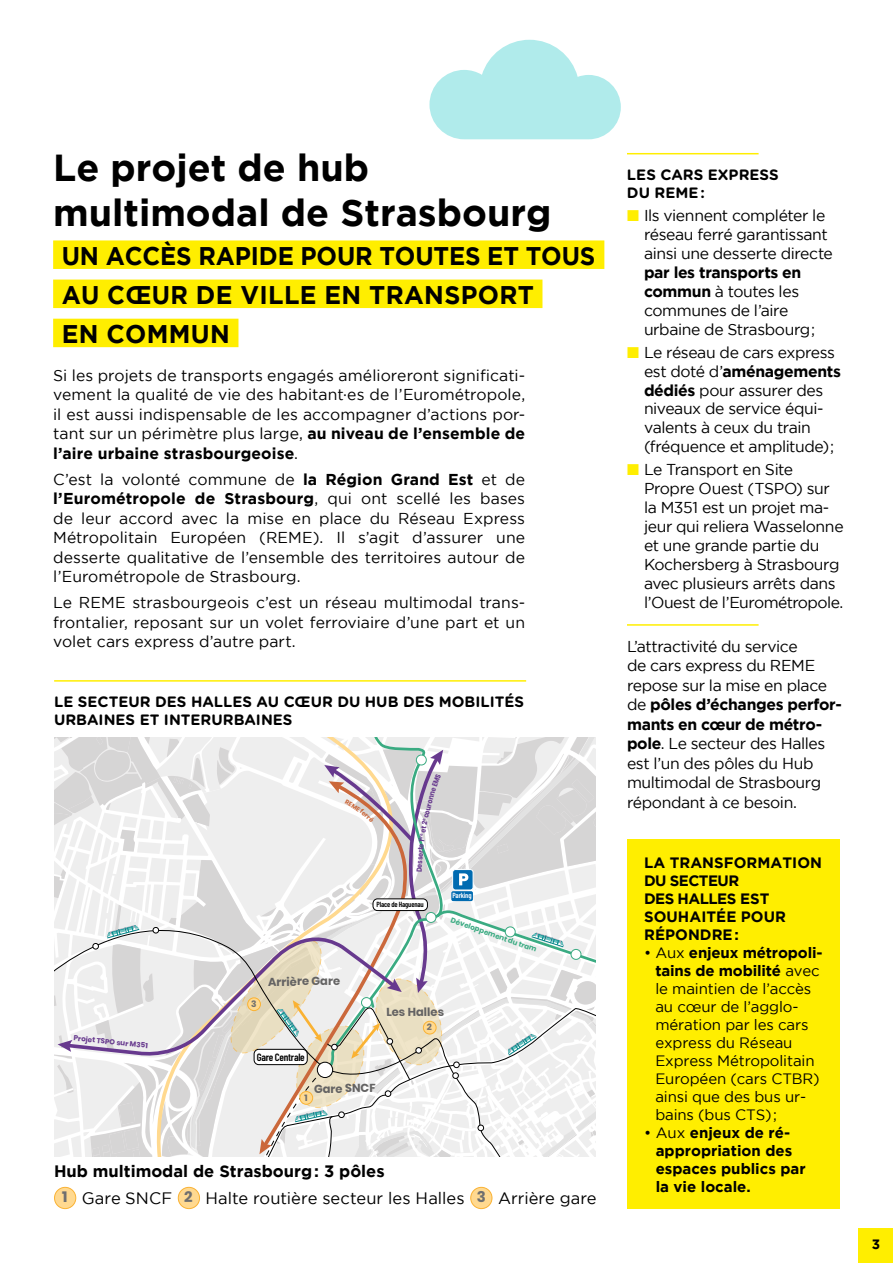
<style>
.page{position:relative;width:893px;height:1263px;background:#fff}
.page>*{position:absolute;margin:0;border:0;box-sizing:border-box;transform-origin:0 0}
.t1{font:700 37.5px/45px "Gotham";color:#000}
.t2{font:700 25.5px/39.2px "Gotham";letter-spacing:.015em;color:#000;scale:.95 1}
.t3{font:16.5px/27.2px "Gotham";letter-spacing:.005em;color:#000}
.t4{font:15.75px/19.5px "Gotham";letter-spacing:-.025em;color:#000}
.t5{font:15px/18px "Gotham";letter-spacing:-.01em;color:#000}
.t6{font:700 15px/18px "Gotham";color:#000}
.t7{font:700 15px/18px "Gotham Rounded";color:#000}
.t8{font:700 13.5px "Gotham";color:#000}
.t9{font:700 11.55px "Poppins";color:#646363}
.t10{font:600 10.65px "Barlow Condensed";letter-spacing:-.025em;color:#000}
.t11{font:700 9px "Poppins";color:#706f6f}
.t12{font:600 7.35px "Barlow Condensed";letter-spacing:-.025em;color:#000}
.t13{font:600 7.35px "Barlow Condensed";letter-spacing:-.025em;color:#fff}
.t14{font:700 7.2px "Poppins";color:#3aab82}
.t15{font:700 7.2px "Poppins";color:#67398e}
.s1{font-weight:700}
.s2{font-family:"Poppins";font-weight:700;font-size:15px;color:#6f6f6f}
.s3{color:#fe0}
.s4{font-weight:400}
</style>
<div class="page">
<div style="left:53px;top:240px;width:551px;height:29px;background:#fe0"></div>
<div style="left:53px;top:280px;width:489px;height:28px;background:#fe0"></div>
<div style="left:53px;top:319px;width:185px;height:28px;background:#fe0"></div>
<svg style="left:429px;top:40px;width:192px;height:99px"></svg>
<hr style="left:54px;top:680px;width:472px;height:2px;background:#fe0">
<div style="left:55px;top:1187px;width:21px;height:21px;background:#ffd990;border-radius:50%"></div>
<div style="left:54px;top:1187px;width:22px;height:22px;border:1px solid #fab233;border-radius:50%"></div>
<div style="left:178px;top:1187px;width:22px;height:21px;background:#ffd990;border-radius:50%"></div>
<div style="left:178px;top:1187px;width:22px;height:22px;border:1px solid #fab233;border-radius:50%"></div>
<div style="left:471px;top:1187px;width:21px;height:21px;background:#ffd990;border-radius:50%"></div>
<div style="left:470px;top:1187px;width:22px;height:22px;border:1px solid #fab233;border-radius:50%"></div>
<hr style="left:627px;top:153px;width:132px;height:1px;background:#fe0">
<hr style="left:627px;top:624px;width:132px;height:2px;background:#fe0">
<div style="left:627px;top:840px;width:213px;height:369px;background:#fe0"></div>
<div style="left:859px;top:1229px;width:34px;height:34px;background:#fe0"></div>
<svg style="left:54px;top:737px;width:541px;height:420px"></svg>
<h1 class="t1" style="left:53px;top:144px;width:500px">Le projet de hub multimodal de Strasbourg</h1>
<h2 class="t2" style="left:62px;top:235px;width:563px">UN ACCÈS RAPIDE POUR TOUTES ET TOUS<br>AU CŒUR DE VILLE EN TRANSPORT<br>EN COMMUN</h2>
<p class="t4" style="left:53px;top:365px;width:474px;text-align:justify">Si les projets de transports engagés amélioreront significati&shy;vement la qualité de vie des habitant·es de l’Eurométropole, il est aussi indispensable de les accompagner d’actions por&shy;tant sur un périmètre plus large, <span class="s1">au niveau de l’ensemble de l’aire urbaine strasbourgeoise</span>.</p>
<p class="t4" style="left:53px;top:469px;width:473px;text-align:justify">C’est la volonté commune de <span class="s1">la Région Grand Est</span> et de <span class="s1">l’Eurométropole de Strasbourg</span>, qui ont scellé les bases de leur accord avec la mise en place du Réseau Express Métropolitain Européen (REME). Il s’agit d’assurer une desserte qualitative de l’ensemble des territoires autour de l’Eurométropole de Strasbourg.</p>
<p class="t4" style="left:53px;top:592px;width:473px;text-align:justify">Le REME strasbourgeois c’est un réseau multimodal trans&shy;frontalier, reposant sur un volet ferroviaire d’une part et un volet cars express d’autre part.</p>
<p class="t7" style="left:54px;top:693px;width:472px">LE SECTEUR DES HALLES AU CŒUR DU HUB DES MOBILITÉS<br>URBAINES ET INTERURBAINES</p>
<p class="t15" style="left:74px;top:1034px;width:76px;rotate:6deg">Projet TSPO sur M351</p>
<p class="t11" style="left:251px;top:999px;width:7px">3</p>
<p class="t9" style="left:268px;top:976px;width:74px;rotate:-1deg">Arrière Gare</p>
<p class="t10" style="left:257px;top:1053px;width:49px">Gare Centrale</p>
<p class="t12" style="left:377px;top:902px;width:49px">Place de Haguenau</p>
<p class="t13" style="left:452px;top:893px;width:21px">Parking</p>
<p class="t14" style="left:452px;top:916px;width:92px;rotate:19deg">Développement du tram</p>
<p class="t9" style="left:386px;top:1007px;width:59px;rotate:-1deg">Les Halles</p>
<p class="t11" style="left:427px;top:1023px;width:7px">2</p>
<p class="t9" style="left:314px;top:1083px;width:63px;rotate:-1deg">Gare SNCF</p>
<p class="t11" style="left:304px;top:1093px;width:5px">1</p>
<p class="t3" style="left:62px;top:1157px;width:536px;text-indent:-8px"><span class="s1">Hub multimodal de Strasbourg : 3 pôles<br></span><span class="s2">1</span> Gare SNCF <span class="s2">2</span> Halte routière secteur les Halles <span class="s2">3</span> Arrière gare</p>
<p class="t7" style="left:627px;top:165px;width:153px">LES CARS EXPRESS<br>DU REME :</p>
<p class="t4" style="left:644px;top:206px;width:190px;line-height:18.9px;text-indent:-17px"><span class="s3">■</span> Ils viennent compléter le réseau ferré garantissant ainsi une desserte directe</p>
<p class="t4" style="left:644px;top:262px;width:173px;line-height:18.9px"><span class="s1">par les transports en commun</span> à toutes les communes de l’aire urbaine de Strasbourg ;</p>
<p class="t4" style="left:644px;top:342px;width:199px;line-height:18.9px;text-indent:-17px"><span class="s3">■</span> Le réseau de cars express est doté d’<span class="s1">aménagements dédiés</span> pour assurer des niveaux de service équi&shy;valents à ceux du train (fréquence et amplitude) ;</p>
<p class="t4" style="left:644px;top:460px;width:201px;line-height:18.9px;text-indent:-17px"><span class="s3">■</span> Le Transport en Site<br>Propre Ouest (TSPO) sur la M351 est un projet ma&shy;jeur qui reliera Wasselonne et une grande partie du<br>Kochersberg à Strasbourg avec plusieurs arrêts dans l’Ouest de l’Eurométropole.</p>
<p class="t4" style="left:627px;top:636px;width:216px">L’attractivité du service<br>de cars express du REME repose sur la mise en place de <span class="s1">pôles d’échanges perfor&shy;mants en cœur de métro&shy;pole</span>. Le secteur des Halles est l’un des pôles du Hub multimodal de Strasbourg répondant à ce besoin.</p>
<p class="t6" style="left:644px;top:853px;width:179px">LA TRANSFORMATION<br>DU SECTEUR<br>DES HALLES EST<br>SOUHAITÉE POUR<br>RÉPONDRE :</p>
<p class="t5" style="left:655px;top:943px;width:169px;text-indent:-11px">• Aux <span class="s1">enjeux métropoli&shy;tains de mobilité</span> avec le maintien de l’accès au cœur de l’agglo&shy;mération par les cars express du Réseau<br>Express Métropolitain<br>Européen (cars CTBR) ainsi que des bus ur&shy;bains (bus CTS) ;</p>
<p class="t6" style="left:656px;top:1123px;width:152px;text-indent:-12px"><span class="s4">• Aux</span> enjeux de ré&shy;appropriation des espaces publics par la vie locale.</p>
<p class="t8" style="left:872px;top:1237px;width:10px">3</p>
</div>
